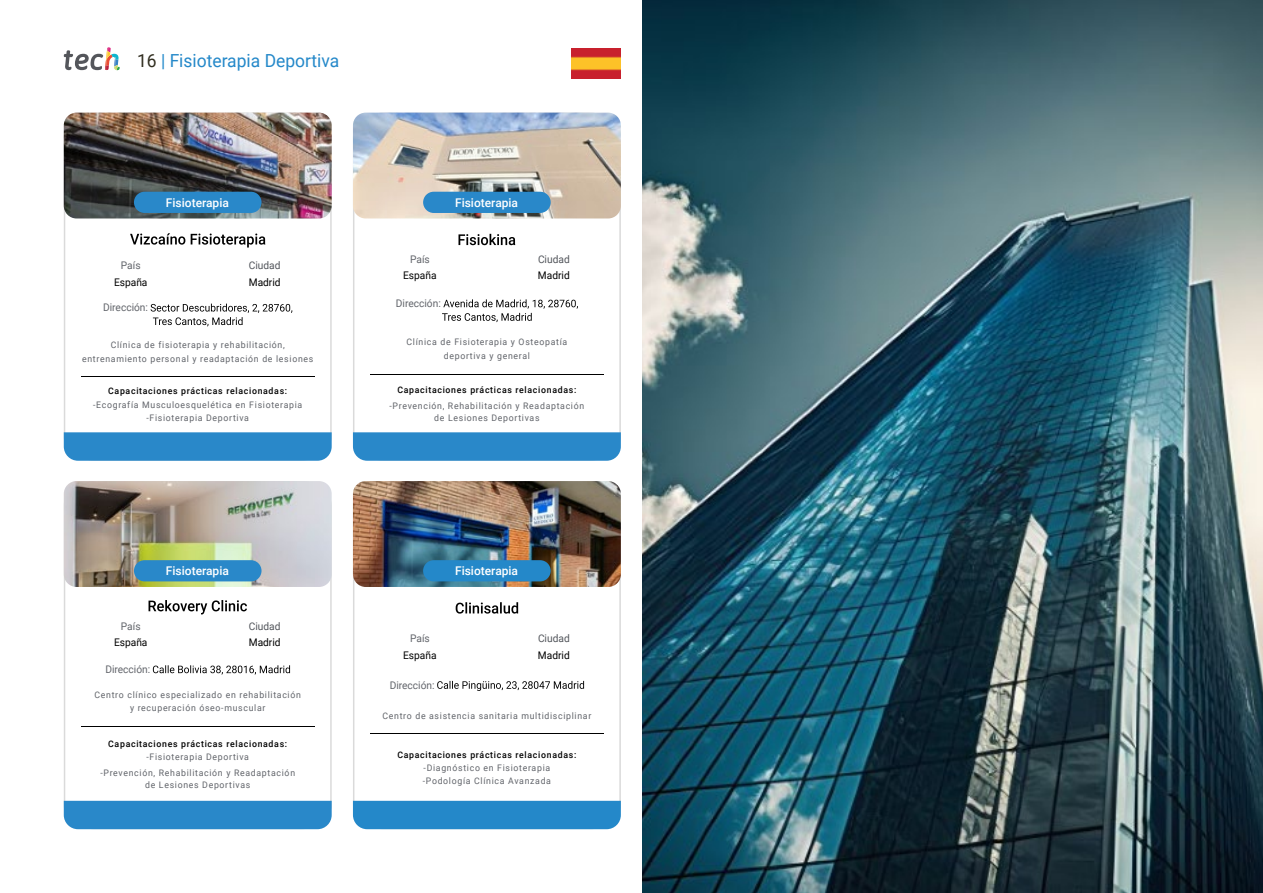
<style>
.page{position:relative;width:1263px;height:893px;background:#fff}
.page>*{position:absolute;margin:0;border:0;box-sizing:border-box;transform-origin:0 0}
.t1{font:18px "Roboto";color:#2488c9}
.t2{font:500 12px "Roboto";color:#fff}
.t3{font:10.5px "Roboto";color:#61646a}
.t4{font:10.5px "Roboto";color:#000}
.t5{font:10.5px "Roboto";color:#52555b}
.t6{font:9px/13.5px "Roboto";letter-spacing:.08em;color:#61646a;text-align:center}
.t7{font:500 9px "Roboto";letter-spacing:.08em;color:#000}
.s1{color:#312e20}
.s2{color:#2289cb}
</style>
<div class="page">
<img style="left:642px;top:0;width:621px;height:893px">
<svg style="left:64px;top:47px;width:56px;height:24px"></svg>
<img style="left:571px;top:49px;width:50px;height:30px">
<svg style="left:63px;top:112px;width:269px;height:337px"></svg>
<img style="left:64px;top:113px;width:268px;height:105px">
<div style="left:134px;top:192px;width:127px;height:21px;background:#2988c9;border-radius:11px"></div>
<svg style="left:64px;top:432px;width:268px;height:29px;background:#2f8bca"></svg>
<hr style="left:81px;top:376px;width:234px;height:1px;background:#000">
<svg style="left:130px;top:233px;width:135px;height:15px"></svg>
<svg style="left:151px;top:304px;width:141px;height:22px"></svg>
<svg style="left:352px;top:112px;width:269px;height:326px"></svg>
<img style="left:353px;top:113px;width:268px;height:105px">
<div style="left:423px;top:192px;width:128px;height:21px;background:#2988c9;border-radius:11px"></div>
<svg style="left:353px;top:432px;width:268px;height:29px;background:#2f8bca"></svg>
<hr style="left:370px;top:374px;width:234px;height:1px;background:#000">
<svg style="left:458px;top:234px;width:57px;height:11px"></svg>
<svg style="left:442px;top:299px;width:136px;height:23px"></svg>
<svg style="left:63px;top:493px;width:269px;height:337px"></svg>
<img style="left:64px;top:481px;width:268px;height:106px">
<div style="left:134px;top:560px;width:127px;height:21px;background:#2988c9;border-radius:11px"></div>
<div style="left:64px;top:801px;width:268px;height:28px;background:#2988c9"></div>
<hr style="left:81px;top:726px;width:234px;height:1px;background:#000">
<svg style="left:149px;top:600px;width:98px;height:14px"></svg>
<svg style="left:153px;top:665px;width:137px;height:10px"></svg>
<svg style="left:352px;top:522px;width:269px;height:308px"></svg>
<img style="left:353px;top:481px;width:268px;height:106px">
<div style="left:423px;top:560px;width:128px;height:21px;background:#2488c9;border-radius:11px"></div>
<div style="left:353px;top:801px;width:268px;height:28px;background:#2488c9"></div>
<hr style="left:370px;top:734px;width:234px;height:1px;background:#000">
<svg style="left:456px;top:602px;width:62px;height:12px"></svg>
<svg style="left:437px;top:681px;width:147px;height:10px"></svg>
<h1 class="t1" style="left:137px;top:48px;width:204px"><span class="s1">16</span> <span class="s2">|</span> Fisioterapia Deportiva</h1>
<h2 class="t2" style="left:166px;top:194px;width:65px">Fisioterapia</h2>
<p class="t3" style="left:121px;top:258px;width:21px">País</p>
<p class="t4" style="left:114px;top:274px;width:35px">España</p>
<p class="t5" style="left:249px;top:258px;width:33px">Ciudad</p>
<p class="t4" style="left:249px;top:274px;width:33px">Madrid</p>
<p class="t3" style="left:103px;top:300px;width:46px">Dirección:</p>
<p class="t6" style="left:82px;top:338px;width:233px">Clínica de fisioterapia y rehabilitación, entrenamiento personal y readaptación de lesiones</p>
<p class="t7" style="left:108px;top:385px;width:180px">Capacitaciones prácticas relacionadas:</p>
<p class="t6" style="left:93px;top:397px;width:211px">-Ecografía Musculoesquelética en Fisioterapia -Fisioterapia Deportiva</p>
<p class="t3" style="left:410px;top:252px;width:21px">País</p>
<p class="t4" style="left:403px;top:268px;width:35px">España</p>
<h2 class="t2" style="left:455px;top:194px;width:65px">Fisioterapia</h2>
<p class="t5" style="left:538px;top:252px;width:33px">Ciudad</p>
<p class="t4" style="left:538px;top:268px;width:33px">Madrid</p>
<p class="t3" style="left:396px;top:296px;width:46px">Dirección:</p>
<p class="t6" style="left:407px;top:335px;width:162px">Clínica de Fisioterapia y Osteopatía deportiva y general</p>
<p class="t7" style="left:397px;top:383px;width:180px">Capacitaciones prácticas relacionadas:</p>
<p class="t6" style="left:389px;top:399px;width:196px;line-height:12px">-Prevención, Rehabilitación y Readaptación de Lesiones Deportivas</p>
<p class="t3" style="left:121px;top:619px;width:21px">País</p>
<p class="t4" style="left:114px;top:635px;width:35px">España</p>
<h2 class="t2" style="left:166px;top:563px;width:65px">Fisioterapia</h2>
<p class="t5" style="left:249px;top:619px;width:33px">Ciudad</p>
<p class="t4" style="left:249px;top:635px;width:33px">Madrid</p>
<p class="t3" style="left:105px;top:662px;width:46px">Dirección:</p>
<p class="t6" style="left:95px;top:687px;width:208px">Centro clínico especializado en rehabilitación y recuperación óseo-muscular</p>
<p class="t7" style="left:108px;top:737px;width:180px">Capacitaciones prácticas relacionadas:</p>
<p class="t6" style="left:100px;top:748px;width:196px;line-height:16.2px">-Fisioterapia Deportiva<br>-Prevención, Rehabilitación y Readaptación</p>
<p class="t6" style="left:145px;top:778px;width:107px">de Lesiones Deportivas</p>
<h2 class="t2" style="left:455px;top:563px;width:65px">Fisioterapia</h2>
<p class="t3" style="left:410px;top:631px;width:21px">País</p>
<p class="t4" style="left:403px;top:648px;width:35px">España</p>
<p class="t5" style="left:538px;top:631px;width:33px">Ciudad</p>
<p class="t4" style="left:538px;top:648px;width:33px">Madrid</p>
<p class="t3" style="left:390px;top:678px;width:46px">Dirección:</p>
<p class="t6" style="left:382px;top:708px;width:210px">Centro de asistencia sanitaria multidisciplinar</p>
<p class="t7" style="left:397px;top:748px;width:180px">Capacitaciones prácticas relacionadas:</p>
<p class="t6" style="left:423px;top:761px;width:130px;text-align:left">-Diagnóstico en Fisioterapia -Podología Clínica Avanzada</p>
</div>
